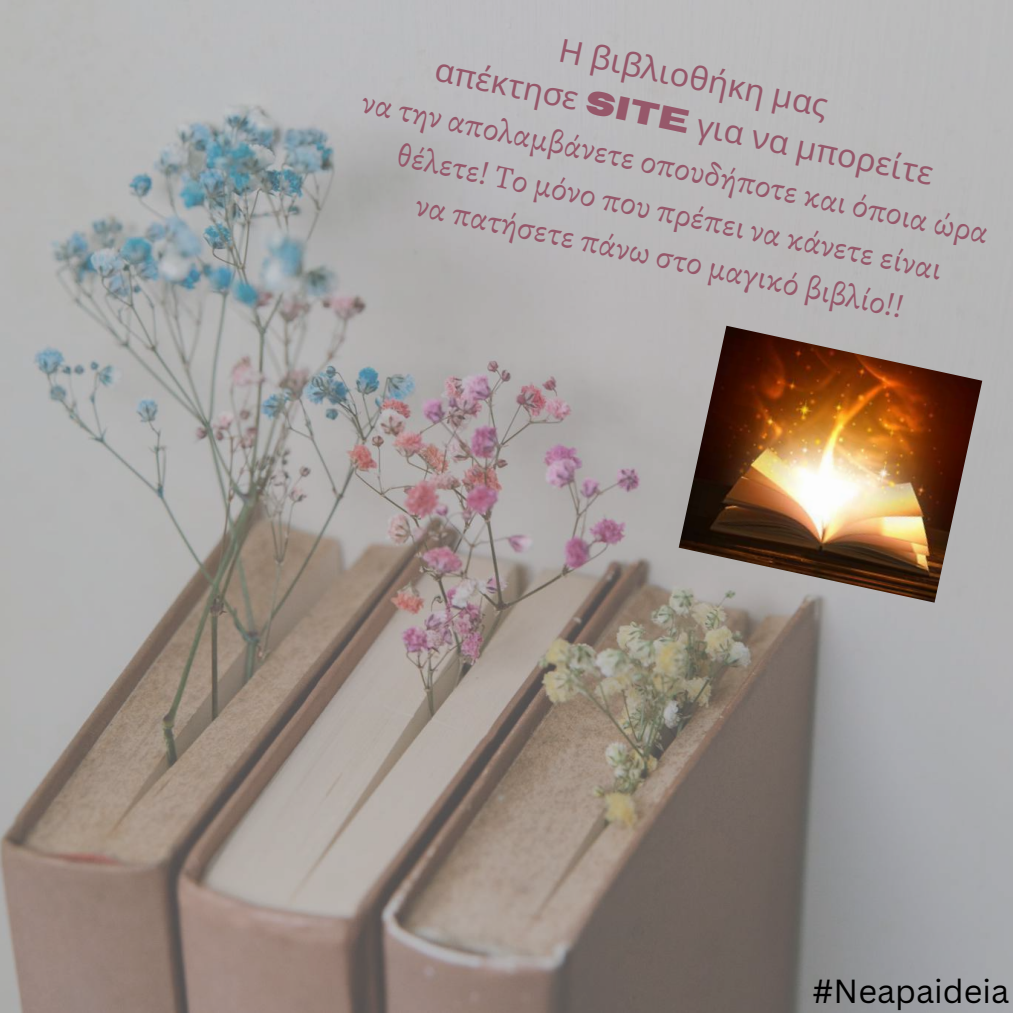
<style>
.page{position:relative;width:1013px;height:1013px;background:#fff}
.page>*{position:absolute;margin:0;border:0;box-sizing:border-box;transform-origin:0 0}
.t1{font:32.5px/45px "Alegreya";color:#96586a;text-align:center}
.t2{font:32.5px/44.9px "Noto Sans";color:#96586a;text-align:center}
.t3{font:32.5px "Canva Sans";color:#000}
.s1{font-family:"Horizon";font-weight:700}
</style>
<div class="page">
<img style="left:0;top:0;width:1012px;height:1012px">
<img style="left:678px;top:326px;width:304px;height:276px">
<p class="t2" style="left:450px;top:2px;width:510px;rotate:12deg">Η βιβλιοθήκη μας<br>απέκτησε <span class="s1">site</span> για να μπορείτε</p>
<p class="t1" style="left:367px;top:79px;width:640px;rotate:12deg">να την απολαμβάνετε οπουδήποτε και όποια ώρα θέλετε! Το μόνο που πρέπει να κάνετε είναι<br>να πατήσετε πάνω στο μαγικό βιβλίο!!</p>
<p class="t3" style="left:812px;top:968px;width:198px">#Neapaideia</p>
</div>
